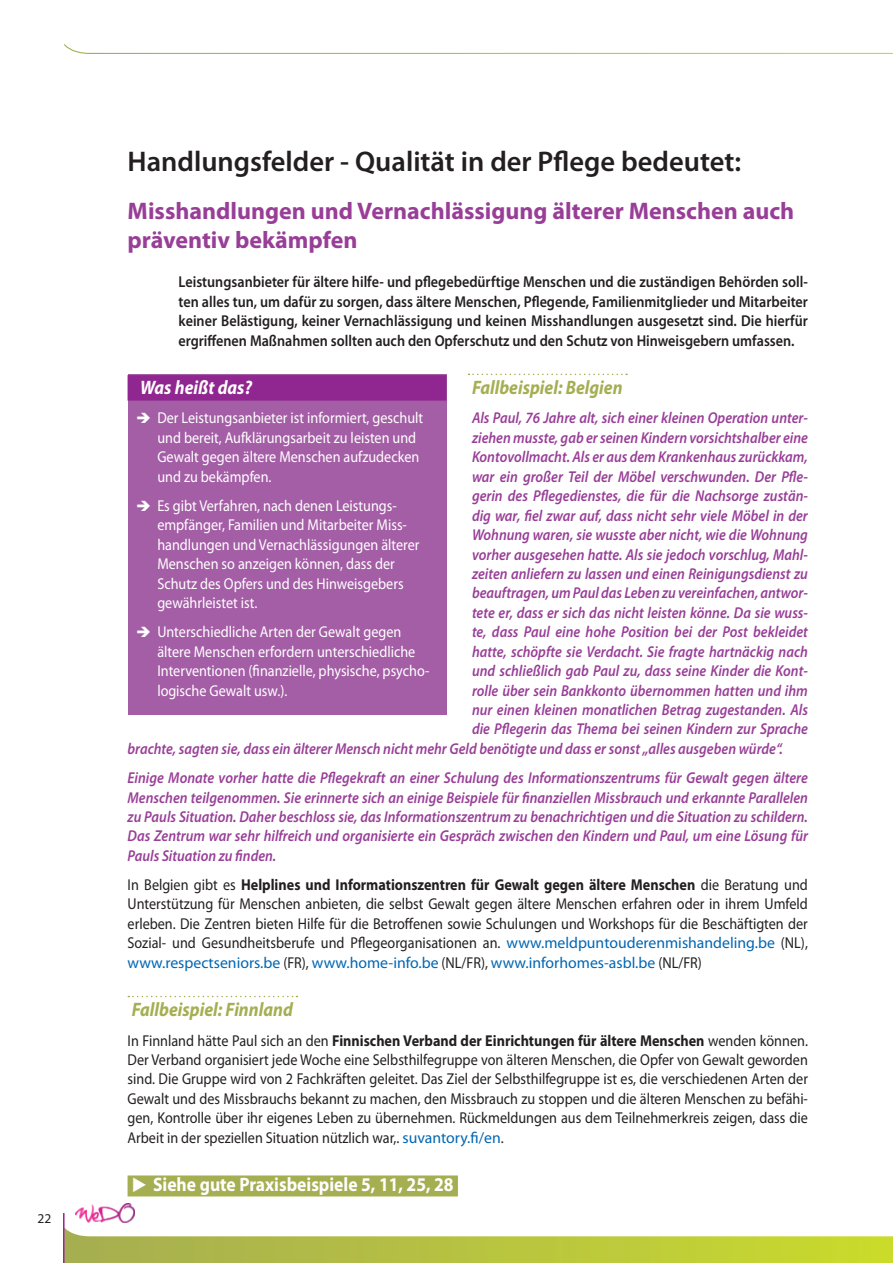
<style>
.page{position:relative;width:893px;height:1263px;background:#fff}
.page>*{position:absolute;margin:0;border:0;box-sizing:border-box;transform-origin:0 0}
.t1{font:600 28.5px "Myriad Pro";color:#231f20}
.t2{font:700 24px/28.8px "Myriad Pro";color:#983e97}
.t3{font:italic 700 19.5px "Myriad Pro";color:#a5ae51;scale:.9 1}
.t4{font:700 19.5px "Myriad Pro";color:#fff;scale:.9 1}
.t5{font:italic 700 19.5px "Myriad Pro";color:#fff;scale:.9 1}
.t6{font:italic 600 15.75px/19.5px "Myriad Pro";color:#983e97;text-align:justify;scale:.9 1}
.t7{font:15.75px/19.5px "Myriad Pro";color:#231f20;text-align:justify;scale:.9 1}
.t8{font:15.75px/19.5px "Myriad Pro";color:#fff;scale:.9 1}
.t9{font:600 15.75px/19.5px "Myriad Pro";color:#231f20;text-align:justify;scale:.9 1}
.t10{font:13.5px "Myriad Pro";color:#231f20}
.s1{font-weight:700}
.s2{color:#0166b3}
</style>
<div class="page">
<svg style="left:65px;top:1228px;width:828px;height:35px"></svg>
<hr style="left:63px;top:1213px;width:2px;height:50px;background:#90268f">
<img style="left:76px;top:1203px;width:58px;height:20px">
<svg style="left:468px;top:374px;width:159px;height:1px"></svg>
<svg style="left:128px;top:996px;width:169px;height:1px"></svg>
<div style="left:128px;top:1175px;width:330px;height:21px;background:#a5ae51"></div>
<div style="left:128px;top:375px;width:318px;height:340px;background:#a45ea6"></div>
<div style="left:128px;top:375px;width:318px;height:26px;background:#90268f"></div>
<svg style="left:64px;top:44px;width:829px;height:10px"></svg>
<p class="t10" style="left:38px;top:1210px;width:15px">22</p>
<h1 class="t1" style="left:128px;top:145px;width:615px">Handlungsfelder - Qualität in der Pflege bedeutet:</h1>
<h2 class="t2" style="left:128px;top:196px;width:668px">Misshandlungen und Vernachlässigung älterer Menschen auch präventiv bekämpfen</h2>
<p class="t9" style="left:179px;top:272px;width:701px">Leistungsanbieter für ältere hilfe- und pflegebedürftige Menschen und die zuständigen Behörden soll&shy;ten alles tun, um dafür zu sorgen, dass ältere Menschen, Pflegende, Familienmitglieder und Mitarbeiter keiner Belästigung, keiner Vernachlässigung und keinen Misshandlungen ausgesetzt sind. Die hierfür ergriffenen Maßnahmen sollten auch den Opferschutz und den Schutz von Hinweisgebern umfassen.</p>
<p class="t3" style="left:472px;top:377px;width:169px">Fallbeispiel: Belgien</p>
<p class="t6" style="left:472px;top:409px;width:375px">Als Paul, 76 Jahre alt, sich einer kleinen Operation unter-</p>
<p class="t6" style="left:472px;top:428px;width:375px">ziehen musste, gab er seinen Kindern vorsichtshalber eine</p>
<p class="t6" style="left:472px;top:448px;width:375px">Kontovollmacht. Als er aus dem Krankenhaus zurückkam,</p>
<p class="t6" style="left:472px;top:467px;width:375px">war ein großer Teil der Möbel verschwunden. Der Pfle-</p>
<p class="t6" style="left:472px;top:486px;width:375px">gerin des Pflegedienstes, die für die Nachsorge zustän-</p>
<p class="t6" style="left:472px;top:506px;width:375px">dig war, fiel zwar auf, dass nicht sehr viele Möbel in der</p>
<p class="t6" style="left:472px;top:525px;width:375px">Wohnung waren, sie wusste aber nicht, wie die Wohnung</p>
<p class="t6" style="left:472px;top:545px;width:375px">vorher ausgesehen hatte. Als sie jedoch vorschlug, Mahl-</p>
<p class="t6" style="left:472px;top:564px;width:375px">zeiten anliefern zu lassen und einen Reinigungsdienst zu</p>
<p class="t6" style="left:472px;top:584px;width:375px">beauftragen, um Paul das Leben zu vereinfachen, antwor-</p>
<p class="t6" style="left:472px;top:603px;width:375px">tete er, dass er sich das nicht leisten könne. Da sie wuss-</p>
<p class="t6" style="left:472px;top:622px;width:375px">te, dass Paul eine hohe Position bei der Post bekleidet</p>
<p class="t6" style="left:472px;top:642px;width:375px">hatte, schöpfte sie Verdacht. Sie fragte hartnäckig nach</p>
<p class="t6" style="left:472px;top:661px;width:375px">und schließlich gab Paul zu, dass seine Kinder die Kont-</p>
<p class="t6" style="left:472px;top:681px;width:375px">rolle über sein Bankkonto übernommen hatten und ihm</p>
<p class="t6" style="left:472px;top:700px;width:375px">nur einen kleinen monatlichen Betrag zugestanden. Als</p>
<p class="t6" style="left:472px;top:720px;width:375px">die Pflegerin das Thema bei seinen Kindern zur Sprache</p>
<p class="t6" style="left:128px;top:739px;width:730px">brachte, sagten sie, dass ein älterer Mensch nicht mehr Geld benötigte und dass er sonst „alles ausgeben würde“.</p>
<p class="t6" style="left:128px;top:768px;width:757px">Einige Monate vorher hatte die Pflegekraft an einer Schulung des Informationszentrums für Gewalt gegen ältere Menschen teilgenommen. Sie erinnerte sich an einige Beispiele für finanziellen Missbrauch und erkannte Parallelen zu Pauls Situation. Daher beschloss sie, das Informationszentrum zu benachrichtigen und die Situation zu schildern.<br>Das Zentrum war sehr hilfreich und organisierte ein Gespräch zwischen den Kindern und Paul, um eine Lösung für Pauls Situation zu finden.</p>
<p class="t7" style="left:128px;top:875px;width:757px">In Belgien gibt es <span class="s1">Helplines und Informationszentren für Gewalt gegen ältere Menschen</span> die Beratung und Unterstützung für Menschen anbieten, die selbst Gewalt gegen ältere Menschen erfahren oder in ihrem Umfeld erleben. Die Zentren bieten Hilfe für die Betroffenen sowie Schulungen und Workshops für die Beschäftigten der Sozial- und Gesundheitsberufe und Pflegeorganisationen an. <span class="s2">www.meldpuntouderenmishandeling.be</span> (NL), <span class="s2">www.respectseniors.be</span> (FR), <span class="s2">www.home-info.be</span> (NL/FR), <span class="s2">www.inforhomes-asbl.be</span> (NL/FR)</p>
<p class="t3" style="left:132px;top:999px;width:180px">Fallbeispiel: Finnland</p>
<p class="t7" style="left:128px;top:1030px;width:757px">In Finnland hätte Paul sich an den <span class="s1">Finnischen Verband der Einrichtungen für ältere Menschen</span> wenden können.<br>Der Verband organisiert jede Woche eine Selbsthilfegruppe von älteren Menschen, die Opfer von Gewalt geworden sind. Die Gruppe wird von 2 Fachkräften geleitet. Das Ziel der Selbsthilfegruppe ist es, die verschiedenen Arten der Gewalt und des Missbrauchs bekannt zu machen, den Missbrauch zu stoppen und die älteren Menschen zu befähi&shy;gen, Kontrolle über ihr eigenes Leben zu übernehmen. Rückmeldungen aus dem Teilnehmerkreis zeigen, dass die Arbeit in der speziellen Situation nützlich war,. <span class="s2">suvantory.fi/en</span>.</p>
<p class="t4" style="left:153px;top:1172px;width:335px">Siehe gute Praxisbeispiele 5, 11, 25, 28</p>
<p class="t5" style="left:140px;top:377px;width:126px">Was heißt das?</p>
<p class="t8" style="left:157px;top:408px;width:297px">Der Leistungsanbieter ist informiert, geschult und bereit, Aufklärungsarbeit zu leisten und Gewalt gegen ältere Menschen aufzudecken und zu bekämpfen.</p>
<p class="t8" style="left:157px;top:496px;width:293px">Es gibt Verfahren, nach denen Leistungs&shy;empfänger, Familien und Mitarbeiter Miss&shy;handlungen und Vernachlässigungen älterer Menschen so anzeigen können, dass der Schutz des Opfers und des Hinweisgebers gewährleistet ist.</p>
<p class="t8" style="left:157px;top:622px;width:304px">Unterschiedliche Arten der Gewalt gegen ältere Menschen erfordern unterschiedliche Interventionen (finanzielle, physische, psycho&shy;logische Gewalt usw.).</p>
</div>
